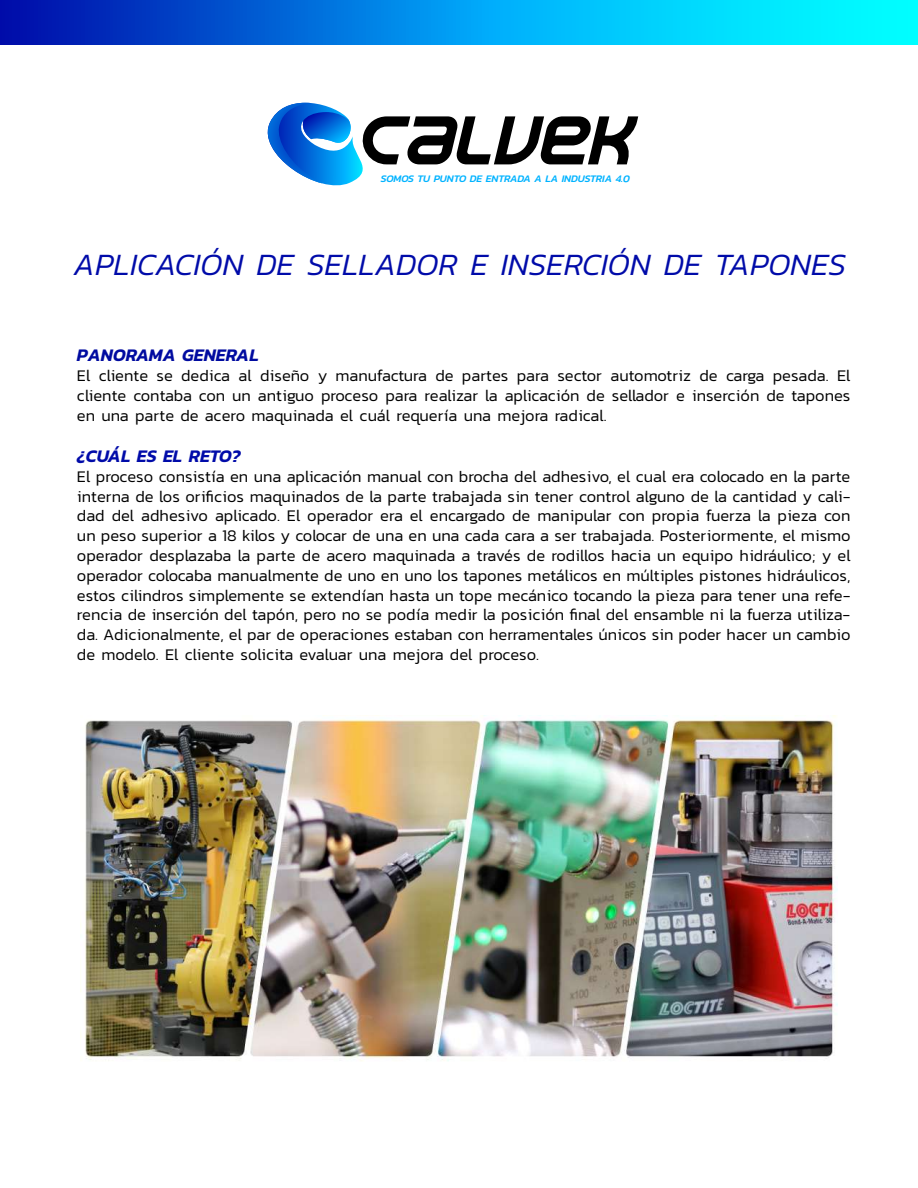
<style>
.page{position:relative;width:918px;height:1188px;background:#fff}
.page>*{position:absolute;margin:0;border:0;box-sizing:border-box;transform-origin:0 0}
.t1{font:italic 300 31.5px "Kanit";color:#000ba9}
.t2{font:italic 600 18px "Kanit";color:#000ba0}
.t3{font:italic 600 18px "Kanit";color:#000ba9}
.t4{font:300 16.5px/19.8px "Kanit";color:#000;text-align:justify}
.t5{font:italic 500 10.2px "Kanit";letter-spacing:-.01em;color:#00b3ff}
</style>
<div class="page">
<svg style="left:267px;top:103px;width:371px;height:83px"></svg>
<svg style="left:0;top:0;width:918px;height:44px;background:#0094e5"></svg>
<img style="left:80px;top:715px;width:758px;height:346px">
<p class="t5" style="left:381px;top:172px;width:251px">SOMOS TU PUNTO DE ENTRADA A LA INDUSTRIA 4.0</p>
<h1 class="t1" style="left:74px;top:242px;width:774px">APLICACIÓN DE SELLADOR E INSERCIÓN DE TAPONES</h1>
<p class="t2" style="left:77px;top:341px;width:183px">PANORAMA GENERAL</p>
<p class="t4" style="left:77px;top:365px;width:775px">El cliente se dedica al diseño y manufactura de partes para sector automotriz de carga pesada. El cliente contaba con un antiguo proceso para realizar la aplicación de sellador e inserción de tapones en una parte de acero maquinada el cuál requería una mejora radical.</p>
<p class="t3" style="left:77px;top:442px;width:165px">¿CUÁL ES EL RETO?</p>
<p class="t4" style="left:77px;top:466px;width:775px">El proceso consistía en una aplicación manual con brocha del adhesivo, el cual era colocado en la parte interna de los orificios maquinados de la parte trabajada sin tener control alguno de la cantidad y cali&shy;dad del adhesivo aplicado. El operador era el encargado de manipular con propia fuerza la pieza con un peso superior a 18 kilos y colocar de una en una cada cara a ser trabajada. Posteriormente, el mismo operador desplazaba la parte de acero maquinada a través de rodillos hacia un equipo hidráulico; y el operador colocaba manualmente de uno en uno los tapones metálicos en múltiples pistones hidráulicos, estos cilindros simplemente se extendían hasta un tope mecánico tocando la pieza para tener una refe&shy;rencia de inserción del tapón, pero no se podía medir la posición final del ensamble ni la fuerza utiliza&shy;da. Adicionalmente, el par de operaciones estaban con herramentales únicos sin poder hacer un cambio de modelo. El cliente solicita evaluar una mejora del proceso.</p>
</div>
